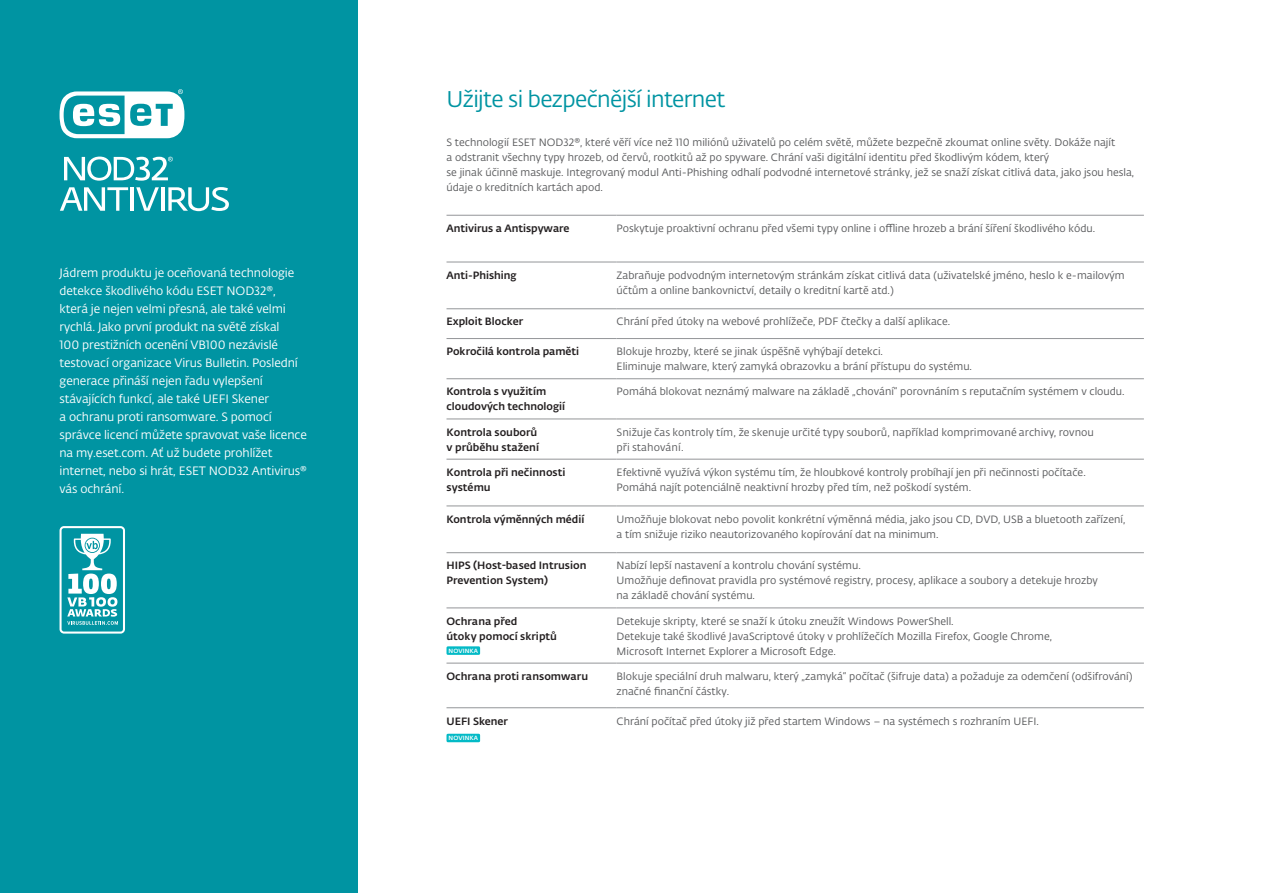
<style>
.page{position:relative;width:1263px;height:893px;background:#fff}
.page>*{position:absolute;margin:0;border:0;box-sizing:border-box;transform-origin:0 0}
.t1{font:22.5px "Fedra Sans Alt Pro Book LF";letter-spacing:-.03em;color:#0094a2}
.t2{font:12px/18px "Fedra Sans Alt Pro Book LF";letter-spacing:-.01em;color:#fff}
.t3{font:10.5px/15px "Fedra Sans Alt Pro Book LF";color:#57585a}
.t4{font:500 10.5px/15px "Fedra Sans Alt Pro";color:#231f20}
.t5{font:10.5px/15px "Fedra Sans Alt Pro Med LF";color:#231f20}
.t6{font:10.5px/15px "Fedra Sans Alt Pro";color:#57585a}
.t7{font:6px "Fedra Sans Alt Pro Med LF";letter-spacing:.01em;color:#fff}
</style>
<div class="page">
<div style="left:0;top:0;width:357px;height:893px;background:#0094a2"></div>
<hr style="left:446px;top:663px;width:171px;height:1px;background:#939598">
<hr style="left:617px;top:663px;width:527px;height:1px;background:#939598">
<hr style="left:446px;top:215px;width:171px;height:1px;background:#939598">
<hr style="left:617px;top:215px;width:527px;height:1px;background:#939598">
<hr style="left:446px;top:262px;width:171px;height:1px;background:#939598">
<hr style="left:617px;top:262px;width:527px;height:1px;background:#939598">
<hr style="left:446px;top:308px;width:171px;height:1px;background:#939598">
<hr style="left:617px;top:308px;width:527px;height:1px;background:#939598">
<hr style="left:446px;top:338px;width:171px;height:1px;background:#939598">
<hr style="left:617px;top:338px;width:527px;height:1px;background:#939598">
<hr style="left:446px;top:378px;width:171px;height:1px;background:#939598">
<hr style="left:617px;top:378px;width:527px;height:1px;background:#939598">
<hr style="left:446px;top:419px;width:171px;height:1px;background:#939598">
<hr style="left:617px;top:419px;width:527px;height:1px;background:#939598">
<hr style="left:446px;top:459px;width:171px;height:1px;background:#939598">
<hr style="left:617px;top:459px;width:527px;height:1px;background:#939598">
<hr style="left:446px;top:506px;width:171px;height:1px;background:#939598">
<hr style="left:617px;top:506px;width:527px;height:1px;background:#939598">
<hr style="left:446px;top:552px;width:171px;height:1px;background:#939598">
<hr style="left:617px;top:552px;width:527px;height:1px;background:#939598">
<hr style="left:446px;top:607px;width:171px;height:1px;background:#939598">
<hr style="left:617px;top:607px;width:527px;height:1px;background:#939598">
<hr style="left:446px;top:707px;width:171px;height:1px;background:#939598">
<hr style="left:617px;top:707px;width:527px;height:1px;background:#939598">
<svg style="left:60px;top:89px;width:124px;height:49px"></svg>
<svg style="left:60px;top:187px;width:68px;height:24px"></svg>
<hr style="left:130px;top:187px;width:4px;height:24px;background:#fff">
<svg style="left:136px;top:187px;width:23px;height:24px"></svg>
<hr style="left:161px;top:187px;width:4px;height:24px;background:#fff">
<svg style="left:168px;top:187px;width:61px;height:24px"></svg>
<svg style="left:64px;top:157px;width:109px;height:24px"></svg>
<svg style="left:60px;top:526px;width:65px;height:108px"></svg>
<div style="left:446px;top:734px;width:34px;height:8px;background:#03bac6;border-radius:2px"></div>
<div style="left:446px;top:646px;width:34px;height:9px;background:#03bac6;border-radius:2px"></div>
<p class="t2" style="left:60px;top:264px;width:249px">Jádrem produktu je oceňovaná technologie detekce škodlivého kódu ESET NOD32®, která je nejen velmi přesná, ale také velmi rychlá. Jako první produkt na světě získal<br>100 prestižních ocenění VB100 nezávislé testovací organizace Virus Bulletin. Poslední generace přináší nejen řadu vylepšení stávajících funkcí, ale také UEFI Skener<br>a ochranu proti ransomware. S pomocí správce licencí můžete spravovat vaše licence na my.eset.com. Ať už budete prohlížet internet, nebo si hrát, ESET NOD32 Antivirus® vás ochrání.</p>
<h1 class="t1" style="left:446px;top:83px;width:280px">Užijte si bezpečnější internet</h1>
<p class="t3" style="left:446px;top:134px;width:689px">S technologií ESET NOD32®, které věří více než 110 miliónů uživatelů po celém světě, můžete bezpečně zkoumat online světy. Dokáže najít<br>a odstranit všechny typy hrozeb, od červů, rootkitů až po spyware. Chrání vaši digitální identitu před škodlivým kódem, který<br>se jinak účinně maskuje. Integrovaný modul Anti-Phishing odhalí podvodné internetové stránky, jež se snaží získat citlivá data, jako jsou hesla, údaje o kreditních kartách apod.</p>
<p class="t5" style="left:446px;top:220px;width:125px">Antivirus a Antispyware</p>
<p class="t3" style="left:617px;top:220px;width:480px">Poskytuje proaktivní ochranu před všemi typy online i offline hrozeb a brání šíření škodlivého kódu.</p>
<p class="t5" style="left:446px;top:267px;width:72px">Anti-Phishing</p>
<p class="t3" style="left:617px;top:267px;width:510px">Zabraňuje podvodným internetovým stránkám získat citlivá data (uživatelské jméno, heslo k e-mailovým účtům a online bankovnictví, detaily o kreditní kartě atd.)</p>
<p class="t5" style="left:446px;top:314px;width:78px">Exploit Blocker</p>
<p class="t3" style="left:617px;top:314px;width:335px">Chrání před útoky na webové prohlížeče, PDF čtečky a další aplikace.</p>
<p class="t5" style="left:446px;top:343px;width:134px">Pokročilá kontrola paměti</p>
<p class="t3" style="left:617px;top:344px;width:357px">Blokuje hrozby, které se jinak úspěšně vyhýbají detekci.<br>Eliminuje malware, který zamyká obrazovku a brání přístupu do systému.</p>
<p class="t5" style="left:446px;top:384px;width:120px">Kontrola s využitím cloudových technologií</p>
<p class="t3" style="left:617px;top:384px;width:510px">Pomáhá blokovat neznámý malware na základě „chování“ porovnáním s reputačním systémem v cloudu.</p>
<p class="t4" style="left:446px;top:424px;width:94px">Kontrola souborů v průběhu stažení</p>
<p class="t6" style="left:617px;top:424px;width:479px">Snižuje čas kontroly tím, že skenuje určité typy souborů, například komprimované archivy, rovnou při stahování.</p>
<p class="t4" style="left:446px;top:465px;width:120px">Kontrola při nečinnosti systému</p>
<p class="t3" style="left:617px;top:464px;width:471px">Efektivně využívá výkon systému tím, že hloubkové kontroly probíhají jen při nečinnosti počítače.<br>Pomáhá najít potenciálně neaktivní hrozby před tím, než poškodí systém.</p>
<p class="t5" style="left:446px;top:511px;width:139px">Kontrola výměnných médií</p>
<p class="t3" style="left:617px;top:511px;width:510px">Umožňuje blokovat nebo povolit konkrétní výměnná média, jako jsou CD, DVD, USB a bluetooth zařízení, a tím snižuje riziko neautorizovaného kopírování dat na minimum.</p>
<p class="t4" style="left:446px;top:558px;width:142px">HIPS (Host-based Intrusion<br>Prevention System)</p>
<p class="t3" style="left:617px;top:558px;width:483px">Nabízí lepší nastavení a kontrolu chování systému.<br>Umožňuje definovat pravidla pro systémové registry, procesy, aplikace a soubory a detekuje hrozby na základě chování systému.</p>
<p class="t4" style="left:446px;top:613px;width:112px">Ochrana před<br>útoky pomocí skriptů</p>
<p class="t3" style="left:617px;top:613px;width:437px">Detekuje skripty, které se snaží k útoku zneužít Windows PowerShell.<br>Detekuje také škodlivé JavaScriptové útoky v prohlížečích Mozilla Firefox, Google Chrome,<br>Microsoft Internet Explorer a Microsoft Edge.</p>
<p class="t4" style="left:446px;top:669px;width:143px">Ochrana proti ransomwaru</p>
<p class="t3" style="left:617px;top:668px;width:517px">Blokuje speciální druh malwaru, který „zamyká“ počítač (šifruje data) a požaduje za odemčení (odšifrování) značné finanční částky.</p>
<p class="t5" style="left:446px;top:713px;width:63px">UEFI Skener</p>
<p class="t3" style="left:617px;top:713px;width:424px">Chrání počítač před útoky již před startem Windows – na systémech s rozhraním UEFI.</p>
<p class="t7" style="left:449px;top:646px;width:31px">NOVINKA</p>
<p class="t7" style="left:449px;top:733px;width:31px">NOVINKA</p>
</div>
